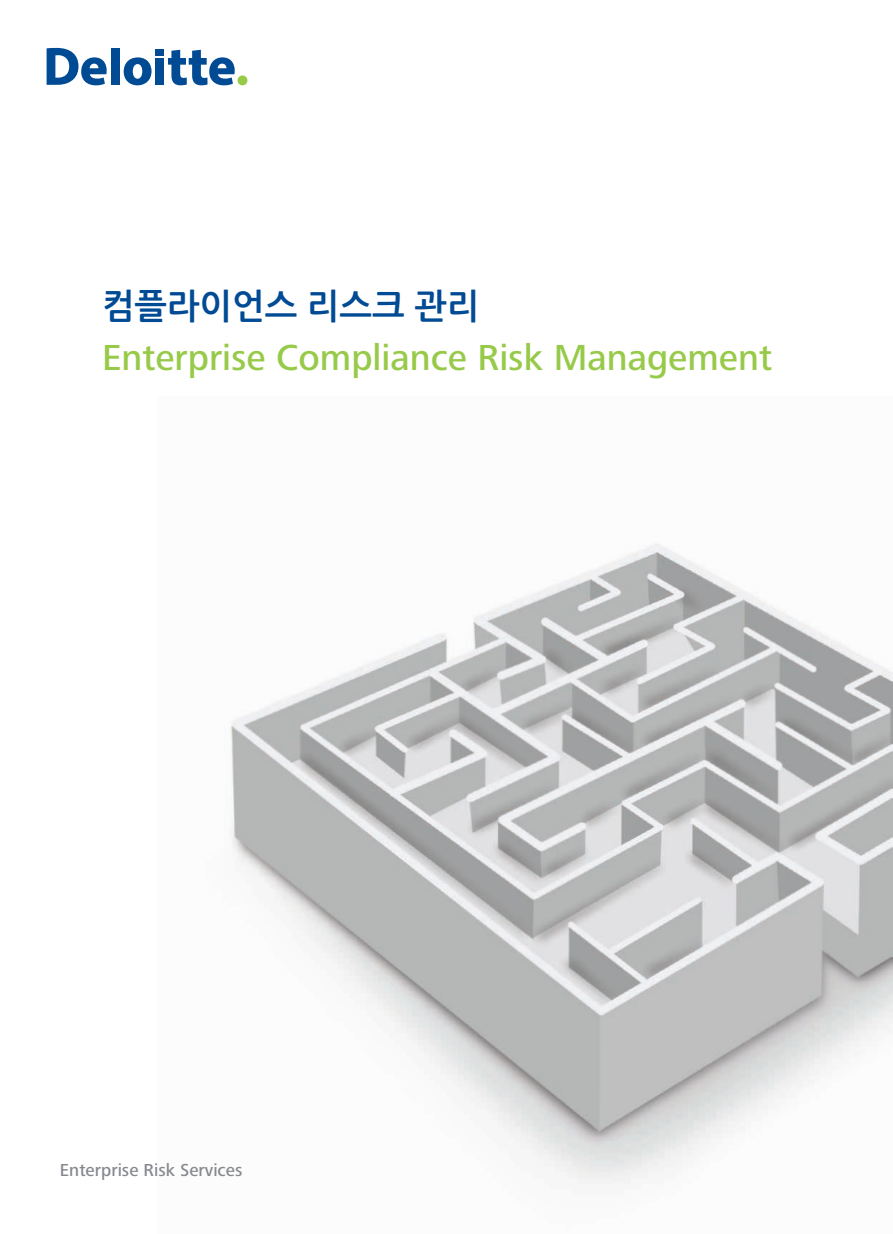
<style>
.page{position:relative;width:893px;height:1234px;background:#fff}
.page>*{position:absolute;margin:0;border:0;box-sizing:border-box;transform-origin:0 0}
.t1{font:500 37.5px "Frutiger Next Pro";color:#97ca49}
.t2{font:34.65px "Nanum Gothic OTF Bold";color:#014a94}
.t3{font:500 18px "Frutiger Next Pro";color:#86888e}
</style>
<div class="page">
<img style="left:230px;top:543px;width:663px;height:641px">
<div style="left:111px;top:48px;width:9px;height:37px;background:#014a94"></div>
<svg style="left:124px;top:57px;width:28px;height:28px"></svg>
<div style="left:155px;top:58px;width:9px;height:27px;background:#014a94"></div>
<div style="left:155px;top:48px;width:9px;height:7px;background:#014a94"></div>
<svg style="left:168px;top:50px;width:67px;height:35px"></svg>
<div style="left:238px;top:75px;width:9px;height:10px;background:#97ca49;border-radius:50%"></div>
<svg style="left:47px;top:48px;width:60px;height:37px"></svg>
<p class="t2" style="left:102px;top:287px;width:379px">컴플라이언스 리스크 관리</p>
<p class="t1" style="left:102px;top:345px;width:672px">Enterprise Compliance Risk Management</p>
<p class="t3" style="left:60px;top:1163px;width:184px">Enterprise Risk Services</p>
</div>
